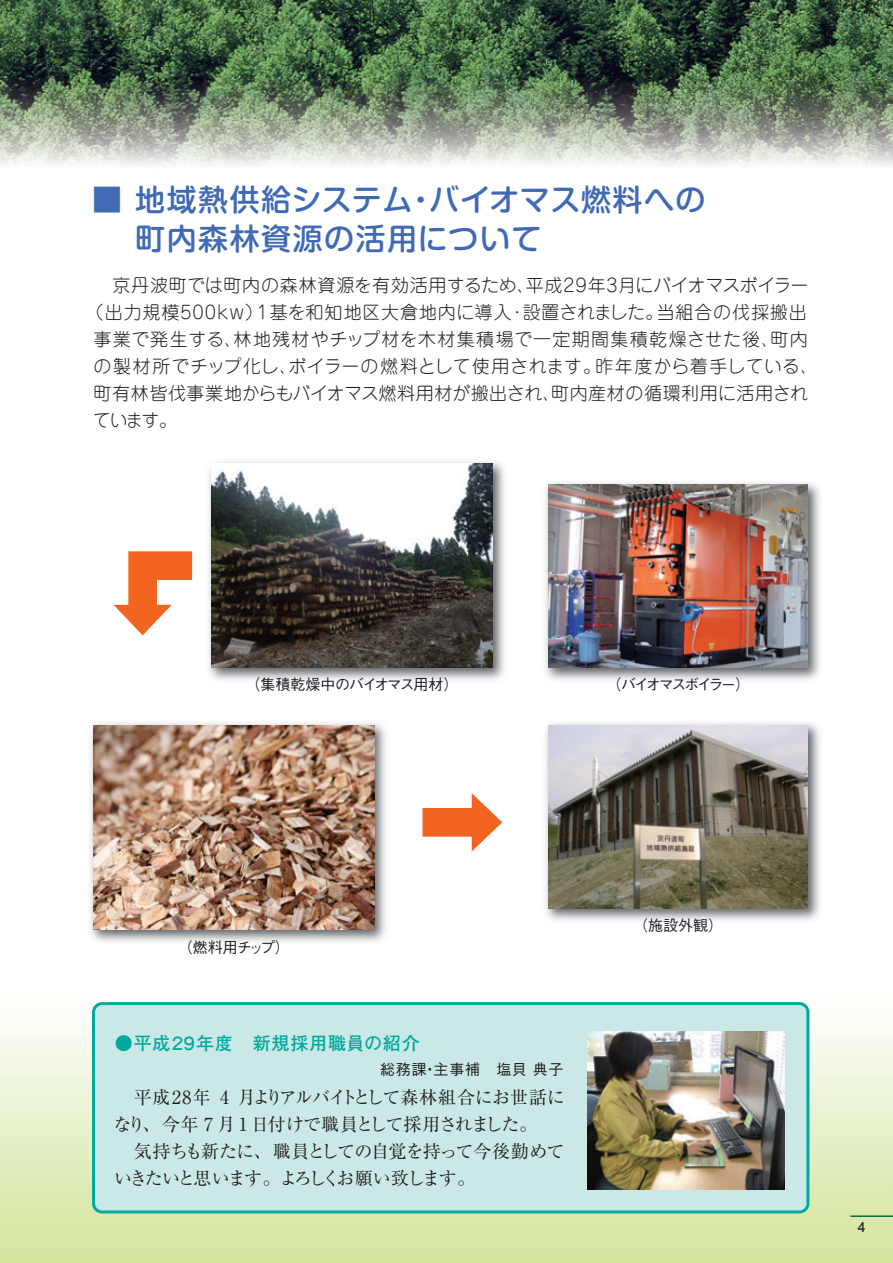
<style>
.page{position:relative;width:893px;height:1263px;background:#fff}
.page>*{position:absolute;margin:0;border:0;box-sizing:border-box;transform-origin:0 0}
.t1{font:500 30px/39px "Shin M Go Pro";letter-spacing:.05em;color:#406ab4}
.t2{font:500 30px "Shin M Go Pro";letter-spacing:.03em;color:#406ab4}
.t3{font:300 18px "Jun 101 Pro";letter-spacing:.035em;color:#231f20}
.t4{font:18px/27px "Ryumin Pro";letter-spacing:-.075em;color:#231f20}
.t5{font:300 18px/27px "Jun 101 Pro";letter-spacing:-.01em;color:#231f20}
.t6{font:300 18px "Jun 101 Pro";letter-spacing:.075em;color:#231f20}
.t7{font:18px "Ryumin Pro";letter-spacing:-.045em;color:#231f20}
.t8{font:300 18px "Jun 101 Pro";letter-spacing:-.015em;color:#231f20}
.t9{font:700 18px "Futo Go B101 Pro";letter-spacing:.045em;color:#00a99d}
.t10{font:300 18px "Jun 101 Pro";letter-spacing:.055em;color:#231f20}
.t11{font:500 15px "Gothic BBB Pro";letter-spacing:-.03em;color:#231f20}
.t12{font:500 15px "Gothic BBB Pro";letter-spacing:-.15em;color:#231f20}
.t13{font:700 13.5px "Futo Go B101 Pro";color:#231f20}
</style>
<div class="page">
<img style="left:0;top:0;width:893px;height:1263px">
<div style="left:94px;top:1003px;width:714px;height:209px;background:#c9e8e6;border-radius:9px"></div>
<div style="left:92px;top:1002px;width:717px;height:211px;border:3px solid #00a99d;border-radius:9px"></div>
<img style="left:587px;top:1032px;width:197px;height:157px">
<img style="left:200px;top:451px;width:312px;height:241px">
<img style="left:212px;top:463px;width:280px;height:205px">
<img style="left:70px;top:714px;width:340px;height:234px">
<img style="left:94px;top:726px;width:280px;height:204px">
<img style="left:511px;top:715px;width:317px;height:212px">
<img style="left:549px;top:726px;width:259px;height:182px">
<img style="left:538px;top:457px;width:290px;height:235px">
<img style="left:549px;top:485px;width:259px;height:183px">
<svg style="left:422px;top:793px;width:80px;height:58px"></svg>
<svg style="left:114px;top:551px;width:78px;height:84px"></svg>
<hr style="left:850px;top:1215px;width:43px;height:2px;background:#016f45">
<h1 class="t2" style="left:429px;top:176px;width:278px">バイオマス燃料への</h1>
<h1 class="t1" style="left:92px;top:177px;width:451px">■ 地域熱供給システム<br>　町内森林資源の活用について</h1>
<h1 class="t1" style="left:406px;top:177px;width:31px">・</h1>
<p class="t8" style="left:526px;top:270px;width:284px">平成29年3月にバイオマスボイラー</p>
<p class="t3" style="left:94px;top:270px;width:443px">　京丹波町では町内の森林資源を有効活用するため、</p>
<p class="t3" style="left:86px;top:297px;width:579px">（出力規模500kw １）基を和知地区大倉地内に導入･設置されました。</p>
<p class="t3" style="left:657px;top:297px;width:152px">当組合の伐採搬出</p>
<p class="t6" style="left:233px;top:324px;width:547px">林地残材やチップ材を木材集積場で一定期間集積乾燥させた後、</p>
<p class="t3" style="left:94px;top:324px;width:150px">事業で発生する、</p>
<p class="t3" style="left:770px;top:324px;width:39px">町内</p>
<p class="t10" style="left:94px;top:351px;width:206px">の製材所でチップ化し、</p>
<p class="t3" style="left:595px;top:351px;width:225px">昨年度から着手している、</p>
<p class="t3" style="left:288px;top:351px;width:314px">ボイラーの燃料として使用されます。</p>
<p class="t5" style="left:93px;top:377px;width:469px">町有林皆伐事業地からもバイオマス燃料用材が搬出され、ています。</p>
<p class="t3" style="left:551px;top:378px;width:259px">町内産材の循環利用に活用され</p>
<p class="t11" style="left:245px;top:673px;width:215px">（集積乾燥中のバイオマス用材(</p>
<p class="t12" style="left:606px;top:673px;width:145px">（バイオマスボイラー(</p>
<p class="t11" style="left:178px;top:935px;width:114px">（燃料用チップ(</p>
<p class="t9" style="left:115px;top:1029px;width:306px">●平成２９年度　新規採用職員の紹介</p>
<p class="t11" style="left:380px;top:1057px;width:48px">総務課</p>
<p class="t7" style="left:238px;top:1083px;width:328px">月よりアルバイトとして森林組合にお世話に</p>
<p class="t11" style="left:434px;top:1057px;width:132px">主事補　塩貝典子</p>
<p class="t11" style="left:423px;top:1057px;width:16px">・</p>
<p class="t4" style="left:113px;top:1083px;width:453px">　平成２８年<br>なり、今年 7 月 1 日付けで職員として採用されました。<br>　気持ちも新たに、職員としての自覚を持って今後勤めていきたいと思います。よろしくお願い致します。</p>
<p class="t4" style="left:220px;top:1083px;width:10px">4</p>
<p class="t11" style="left:633px;top:914px;width:91px">（施設外観(</p>
<p class="t13" style="left:858px;top:1216px;width:9px">4</p>
</div>
